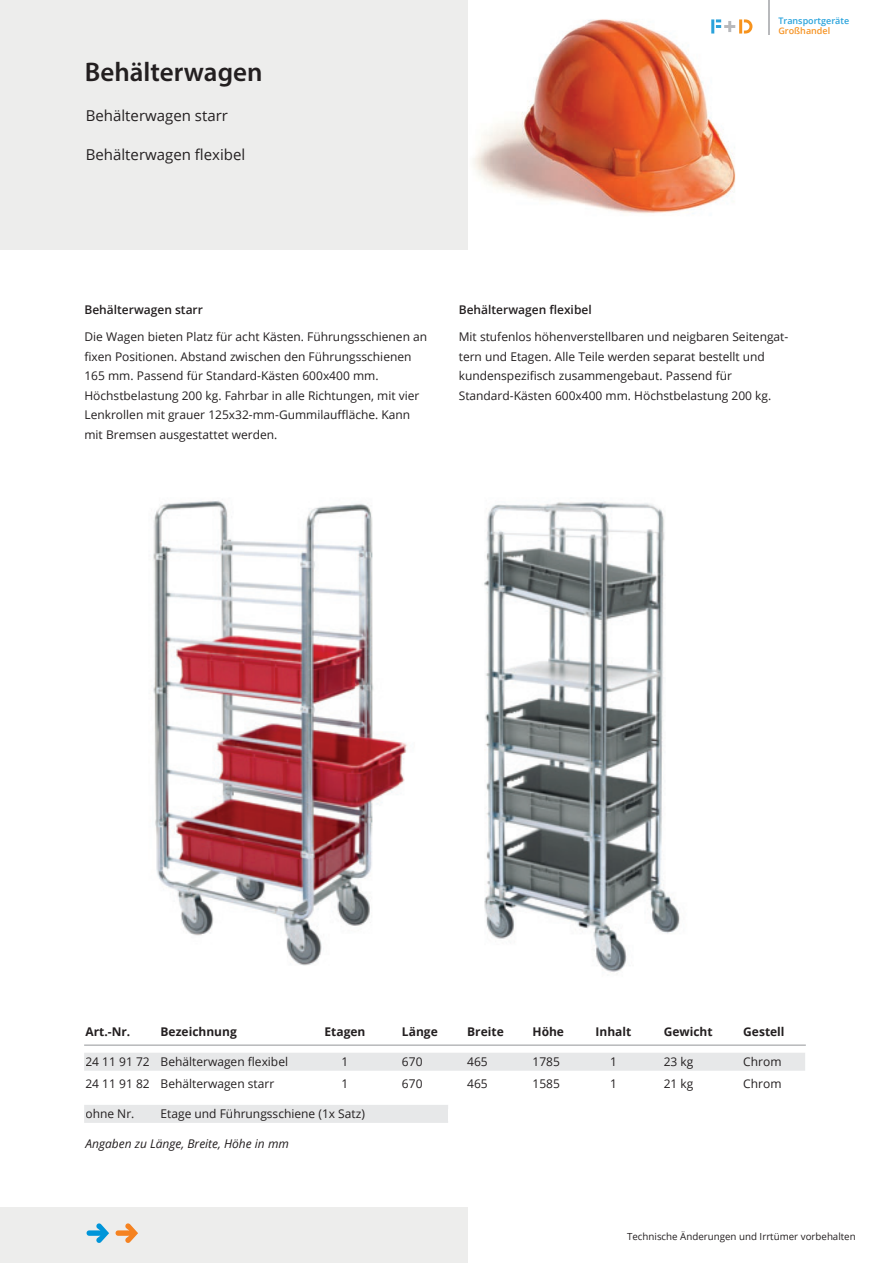
<style>
.page{position:relative;width:893px;height:1263px;background:#fff}
.page>*{position:absolute;margin:0;border:0;box-sizing:border-box;transform-origin:0 0}
.t1{font:600 27px "Myriad Pro";color:#231f20}
.t2{font:15px "Open Sans";color:#231f20}
.t3{font:12px/19.5px "Open Sans";color:#231f20}
.t4{font:700 12px "Open Sans";color:#231f20}
.t5{font:600 12px "Open Sans";color:#231f20}
.t6{font:italic 12px "Open Sans";color:#231f20}
.t7{font:9.75px "Open Sans";color:#231f20}
.t8{font:600 9px "Open Sans";color:#29a3dc}
.t9{font:600 9px "Open Sans";color:#f69323}
</style>
<div class="page">
<div style="left:84px;top:1053px;width:721px;height:18px;background:#e7e8e9"></div>
<div style="left:86px;top:1056px;width:694px;height:12px;background:#e7e8e9"></div>
<div style="left:84px;top:1105px;width:364px;height:18px;background:#e7e8e9"></div>
<div style="left:86px;top:1109px;width:362px;height:12px;background:#e7e8e9"></div>
<div style="left:0;top:1208px;width:468px;height:55px;background:#ededec"></div>
<img style="left:473px;top:0;width:297px;height:214px">
<div style="left:0;top:0;width:468px;height:250px;background:#ededec"></div>
<hr style="left:711px;top:19px;width:3px;height:15px;background:#2aa2db">
<svg style="left:716px;top:19px;width:36px;height:15px"></svg>
<hr style="left:768px;top:0;width:1px;height:34px;background:#b8b9bc">
<svg style="left:87px;top:1223px;width:22px;height:20px"></svg>
<svg style="left:116px;top:1223px;width:22px;height:20px"></svg>
<hr style="left:84px;top:1045px;width:722px;height:1px;background:#939598">
<img style="left:484px;top:501px;width:196px;height:471px">
<img style="left:153px;top:500px;width:255px;height:466px">
<h1 class="t1" style="left:85px;top:55px;width:179px">Behälterwagen</h1>
<p class="t2" style="left:86px;top:106px;width:144px">Behälterwagen starr</p>
<p class="t2" style="left:86px;top:145px;width:161px">Behälterwagen flexibel</p>
<p class="t8" style="left:778px;top:14px;width:72px">Transportgeräte</p>
<p class="t9" style="left:778px;top:25px;width:53px">Großhandel</p>
<p class="t5" style="left:84px;top:302px;width:120px">Behälterwagen starr</p>
<p class="t3" style="left:84px;top:327px;width:344px">Die Wagen bieten Platz für acht Kästen. Führungsschienen an fixen Positionen. Abstand zwischen den Führungsschienen 165 mm. Passend für Standard-Kästen 600x400 mm.<br>Höchstbelastung 200 kg. Fahrbar in alle Richtungen, mit vier Lenkrollen mit grauer 125x32-mm-Gummilauffläche. Kann mit Bremsen ausgestattet werden.</p>
<p class="t5" style="left:459px;top:302px;width:134px">Behälterwagen flexibel</p>
<p class="t3" style="left:459px;top:327px;width:331px">Mit stufenlos höhenverstellbaren und neigbaren Seitengat&shy;tern und Etagen. Alle Teile werden separat bestellt und kundenspezifisch zusammengebaut. Passend für Standard-Kästen 600x400 mm. Höchstbelastung 200 kg.</p>
<p class="t4" style="left:85px;top:1023px;width:46px">Art.-Nr.</p>
<p class="t4" style="left:161px;top:1023px;width:78px">Bezeichnung</p>
<p class="t4" style="left:324px;top:1023px;width:42px">Etagen</p>
<p class="t4" style="left:402px;top:1023px;width:37px">Länge</p>
<p class="t4" style="left:467px;top:1023px;width:38px">Breite</p>
<p class="t4" style="left:532px;top:1023px;width:33px">Höhe</p>
<p class="t4" style="left:596px;top:1023px;width:37px">Inhalt</p>
<p class="t4" style="left:664px;top:1023px;width:50px">Gewicht</p>
<p class="t4" style="left:743px;top:1023px;width:43px">Gestell</p>
<p class="t3" style="left:85px;top:1051px;width:204px">24 11 91 72 Behälterwagen flexibel</p>
<p class="t3" style="left:342px;top:1051px;width:8px">1</p>
<p class="t3" style="left:402px;top:1051px;width:22px">670</p>
<p class="t3" style="left:467px;top:1051px;width:22px">465</p>
<p class="t3" style="left:532px;top:1051px;width:29px">1785</p>
<p class="t3" style="left:610px;top:1051px;width:8px">1</p>
<p class="t3" style="left:664px;top:1051px;width:31px">23 kg</p>
<p class="t3" style="left:743px;top:1051px;width:40px">Chrom</p>
<p class="t3" style="left:85px;top:1074px;width:190px">24 11 91 82 Behälterwagen starr</p>
<p class="t3" style="left:342px;top:1074px;width:8px">1</p>
<p class="t3" style="left:402px;top:1074px;width:22px">670</p>
<p class="t3" style="left:467px;top:1074px;width:22px">465</p>
<p class="t3" style="left:532px;top:1074px;width:29px">1585</p>
<p class="t3" style="left:610px;top:1074px;width:8px">1</p>
<p class="t3" style="left:664px;top:1074px;width:31px">21 kg</p>
<p class="t3" style="left:743px;top:1074px;width:40px">Chrom</p>
<p class="t3" style="left:85px;top:1104px;width:50px">ohne Nr.</p>
<p class="t3" style="left:161px;top:1104px;width:206px">Etage und Führungsschiene (1x Satz)</p>
<p class="t6" style="left:85px;top:1135px;width:205px">Angaben zu Länge, Breite, Höhe in mm</p>
<p class="t7" style="left:627px;top:1230px;width:230px">Technische Änderungen und Irrtümer vorbehalten</p>
</div>
